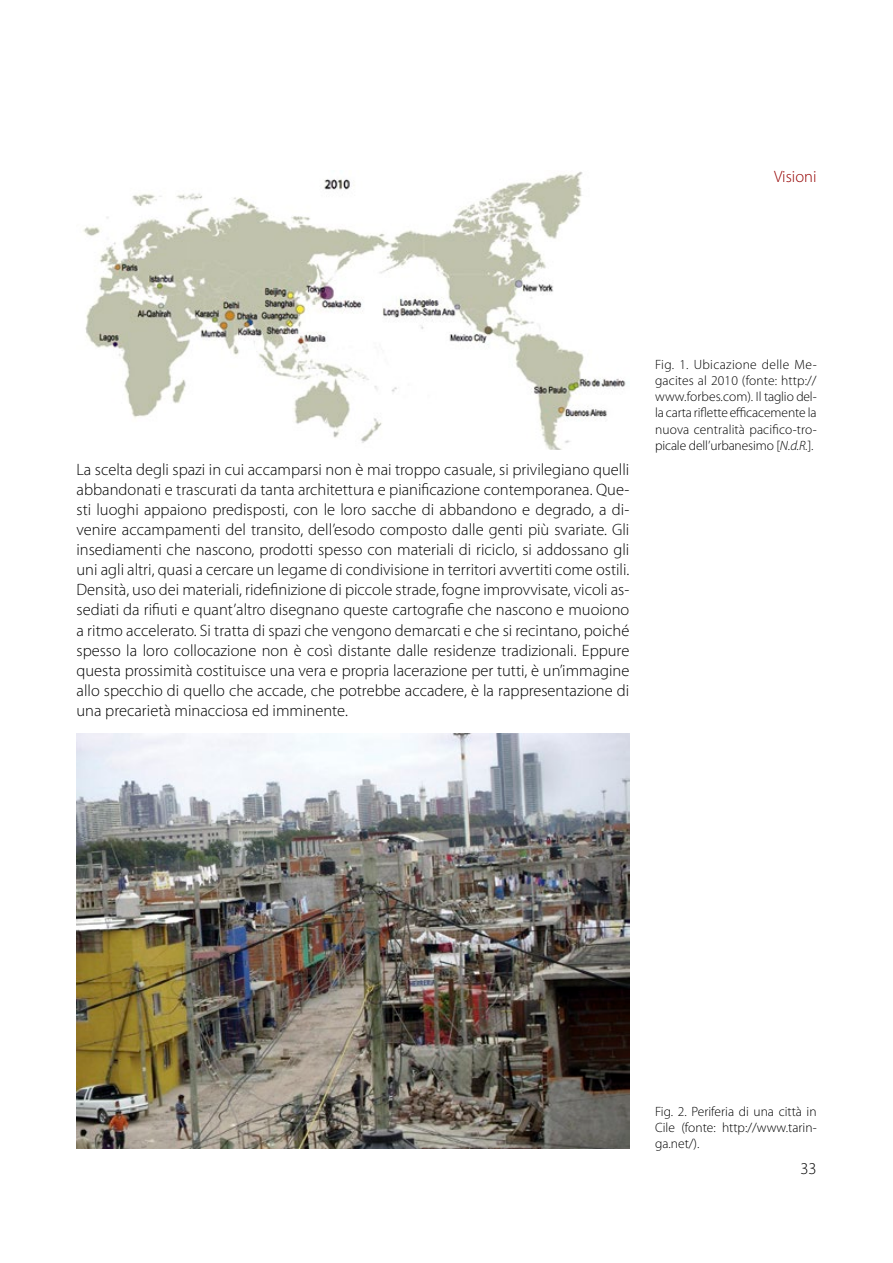
<style>
.page{position:relative;width:893px;height:1263px;background:#fff}
.page>*{position:absolute;margin:0;border:0;box-sizing:border-box;transform-origin:0 0}
.t1{font:300 16.5px/20.1px "Myriad Pro";color:#000;text-align:justify}
.t2{font:300 16.5px "Myriad Pro";color:#950000}
.t3{font:300 13.5px/16.2px "Myriad Pro";color:#000;text-align:justify}
.s1{font-style:italic}
</style>
<div class="page">
<img style="left:83px;top:171px;width:543px;height:279px">
<img style="left:77px;top:733px;width:552px;height:415px">
<p class="t2" style="left:774px;top:167px;width:44px">Visioni</p>
<p class="t1" style="left:77px;top:459px;width:554px">La scelta degli spazi in cui accamparsi non è mai troppo casuale, si privilegiano quelli abbandonati e trascurati da tanta architettura e pianificazione contemporanea. Que&shy;sti luoghi appaiono predisposti, con le loro sacche di abbandono e degrado, a di&shy;venire accampamenti del transito, dell’esodo composto dalle genti più svariate. Gli insediamenti che nascono, prodotti spesso con materiali di riciclo, si addossano gli uni agli altri, quasi a cercare un legame di condivisione in territori avvertiti come ostili.<br>Densità, uso dei materiali, ridefinizione di piccole strade, fogne improvvisate, vicoli as&shy;sediati da rifiuti e quant’altro disegnano queste cartografie che nascono e muoiono a ritmo accelerato. Si tratta di spazi che vengono demarcati e che si recintano, poiché spesso la loro collocazione non è così distante dalle residenze tradizionali. Eppure questa prossimità costituisce una vera e propria lacerazione per tutti, è un’immagine allo specchio di quello che accade, che potrebbe accadere, è la rappresentazione di una precarietà minacciosa ed imminente.</p>
<p class="t3" style="left:655px;top:356px;width:163px">Fig. 1. Ubicazione delle Me&shy;gacites al 2010 (fonte: http:// www.forbes.com). Il taglio del&shy;la carta riflette efficacemente la nuova centralità pacifico-tro&shy;picale dell’urbanesimo [<span class="s1">N.d.R.</span>].</p>
<p class="t3" style="left:655px;top:1103px;width:163px">Fig. 2. Periferia di una città in Cile (fonte: http://www.tarin&shy;ga.net/).</p>
<p class="t1" style="left:801px;top:1158px;width:18px">33</p>
</div>
